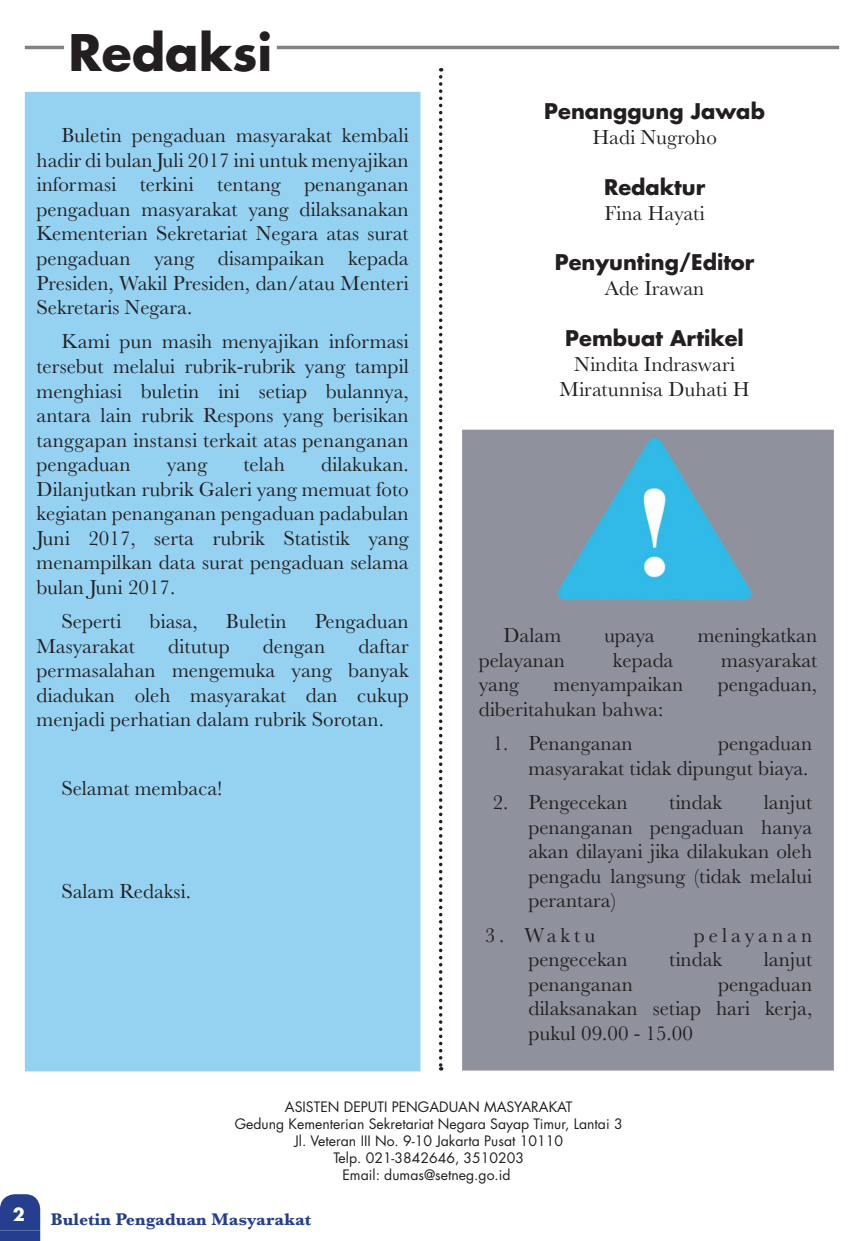
<style>
.page{position:relative;width:864px;height:1241px;background:#fff}
.page>*{position:absolute;margin:0;border:0;box-sizing:border-box;transform-origin:0 0}
.t1{font:700 49px "Futura Std";color:#231f20}
.t2{font:21px/24.5px "Baskerville MT Std";color:#231f20;text-align:justify}
.t3{font:700 21px "Futura Std";color:#231f20}
.t4{font:21px "Baskerville MT Std";letter-spacing:.19em;color:#231f20}
.t5{font:700 17.5px "Baskerville MT Std";color:#253f8e}
.t6{font:700 17.5px "Futura Std";color:#fff}
.t7{font:14px/16.8px "Futura Std";color:#231f20;text-align:center}
</style>
<div class="page">
<div style="left:1px;top:1231px;width:38px;height:8px;background:#253f8e"></div>
<div style="left:0;top:1230px;width:40px;height:10px;border:2px solid #253f8e"></div>
<svg style="left:0;top:1194px;width:41px;height:37px"></svg>
<div style="left:10px;top:1204px;width:18px;height:17px;background:#253f8e"></div>
<div style="left:9px;top:1204px;width:20px;height:18px;border:2px solid #253f8e"></div>
<hr style="left:25px;top:46px;width:813px;height:3px;background:#808285">
<div style="left:65px;top:29px;width:211px;height:51px;background:#fff"></div>
<div style="left:26px;top:93px;width:393px;height:977px;background:#95d2f2"></div>
<div style="left:25px;top:92px;width:395px;height:979px;border:2px solid #95d2f2"></div>
<div style="left:463px;top:430px;width:369px;height:639px;background:#8f919c"></div>
<img style="left:558px;top:437px;width:194px;height:164px">
<div style="left:462px;top:429px;width:371px;height:641px;border:2px solid #8f919c"></div>
<svg style="left:439px;top:77px;width:3px;height:993px"></svg>
<h1 class="t1" style="left:68px;top:20px;width:205px">Redaksi</h1>
<p class="t2" style="left:36px;top:123px;width:373px;text-indent:25px">Buletin pengaduan masyarakat kembali hadir di bulan Juli 2017 ini untuk menyajikan informasi terkini tentang penanganan pengaduan masyarakat yang dilaksanakan Kementerian Sekretariat Negara atas surat pengaduan yang disampaikan kepada Presiden, Wakil Presiden, dan/atau Menteri Sekretaris Negara.</p>
<p class="t2" style="left:36px;top:329px;width:373px;text-indent:25px">Kami pun masih menyajikan informasi tersebut melalui rubrik-rubrik yang tampil menghiasi buletin ini setiap bulannya, antara lain rubrik Respons yang berisikan tanggapan instansi terkait atas penanganan pengaduan</p>
<p class="t2" style="left:36px;top:452px;width:373px;text-indent:284px">dilakukan.<br>Dilanjutkan rubrik Galeri yang memuat foto kegiatan penanganan pengaduan padabulan Juni 2017, serta rubrik Statistik yang menampilkan data surat pengaduan selama bulan Juni 2017.</p>
<p class="t2" style="left:61px;top:609px;width:61px">Seperti</p>
<p class="t2" style="left:149px;top:609px;width:50px">biasa,</p>
<p class="t2" style="left:226px;top:609px;width:62px">Buletin</p>
<p class="t2" style="left:314px;top:609px;width:95px">Pengaduan</p>
<p class="t2" style="left:36px;top:633px;width:100px">Masyarakat</p>
<p class="t2" style="left:168px;top:633px;width:63px">ditutup</p>
<p class="t2" style="left:263px;top:633px;width:64px">dengan</p>
<p class="t2" style="left:167px;top:452px;width:42px">yang</p>
<p class="t2" style="left:243px;top:452px;width:43px">telah</p>
<p class="t2" style="left:36px;top:633px;width:373px;text-indent:322px">daftar permasalahan mengemuka yang banyak diadukan oleh masyarakat dan cukup menjadi perhatian dalam rubrik Sorotan.</p>
<p class="t2" style="left:61px;top:776px;width:163px">Selamat membaca!</p>
<p class="t2" style="left:61px;top:879px;width:131px">Salam Redaksi.</p>
<p class="t3" style="left:544px;top:97px;width:222px">Penanggung Jawab</p>
<p class="t2" style="left:592px;top:125px;width:126px">Hadi Nugroho</p>
<p class="t3" style="left:603px;top:173px;width:103px">Redaktur</p>
<p class="t2" style="left:604px;top:201px;width:102px">Fina Hayati</p>
<p class="t3" style="left:554px;top:248px;width:201px">Penyunting/Editor</p>
<p class="t2" style="left:604px;top:276px;width:101px">Ade Irawan</p>
<p class="t3" style="left:565px;top:324px;width:180px">Pembuat Artikel</p>
<p class="t2" style="left:559px;top:351px;width:191px;line-height:25.2px;text-align:center">Nindita Indraswari<br>Miratunnisa Duhati H</p>
<p class="t2" style="left:503px;top:623px;width:59px">Dalam</p>
<p class="t2" style="left:603px;top:623px;width:52px">upaya</p>
<p class="t2" style="left:697px;top:623px;width:121px">meningkatkan</p>
<p class="t2" style="left:478px;top:647px;width:88px">pelayanan</p>
<p class="t2" style="left:612px;top:647px;width:62px">kepada</p>
<p class="t2" style="left:721px;top:647px;width:97px">masyarakat</p>
<p class="t2" style="left:478px;top:672px;width:42px">yang</p>
<p class="t2" style="left:553px;top:672px;width:131px">menyampaikan</p>
<p class="t2" style="left:717px;top:672px;width:101px">pengaduan,</p>
<p class="t2" style="left:478px;top:696px;width:186px">diberitahukan bahwa:</p>
<p class="t2" style="left:492px;top:731px;width:141px">1. Penanganan</p>
<p class="t2" style="left:528px;top:731px;width:285px;text-align:right">pengaduan<br>masyarakat tidak dipungut biaya.</p>
<p class="t2" style="left:492px;top:789px;width:136px">2. Pengecekan</p>
<p class="t2" style="left:669px;top:789px;width:54px">tindak</p>
<p class="t2" style="left:528px;top:789px;width:285px;text-indent:235px">lanjut penanganan pengaduan hanya akan dilayani jika dilakukan oleh pengadu langsung (tidak melalui perantara)</p>
<p class="t2" style="left:484px;top:922px;width:112px">3. Waktu</p>
<p class="t4" style="left:693px;top:922px;width:120px">pelayanan</p>
<p class="t2" style="left:528px;top:946px;width:101px">pengecekan</p>
<p class="t2" style="left:669px;top:946px;width:54px">tindak</p>
<p class="t2" style="left:763px;top:946px;width:50px">lanjut</p>
<p class="t2" style="left:528px;top:971px;width:106px">penanganan</p>
<p class="t2" style="left:528px;top:971px;width:285px;text-indent:189px">pengaduan dilaksanakan setiap hari kerja, pukul 09.00 - 15.00</p>
<p class="t7" style="left:235px;top:1098px;width:389px">ASISTEN DEPUTI PENGADUAN MASYARAKAT<br>Gedung Kementerian Sekretariat Negara Sayap Timur, Lantai 3<br>Jl. Veteran III No. 9-10 Jakarta Pusat 10110<br>Telp. 021-3842646, 3510203<br>Email: dumas@setneg.go.id</p>
<p class="t6" style="left:13px;top:1201px;width:14px">2</p>
<p class="t5" style="left:51px;top:1209px;width:262px">Buletin Pengaduan Masyarakat</p>
</div>
